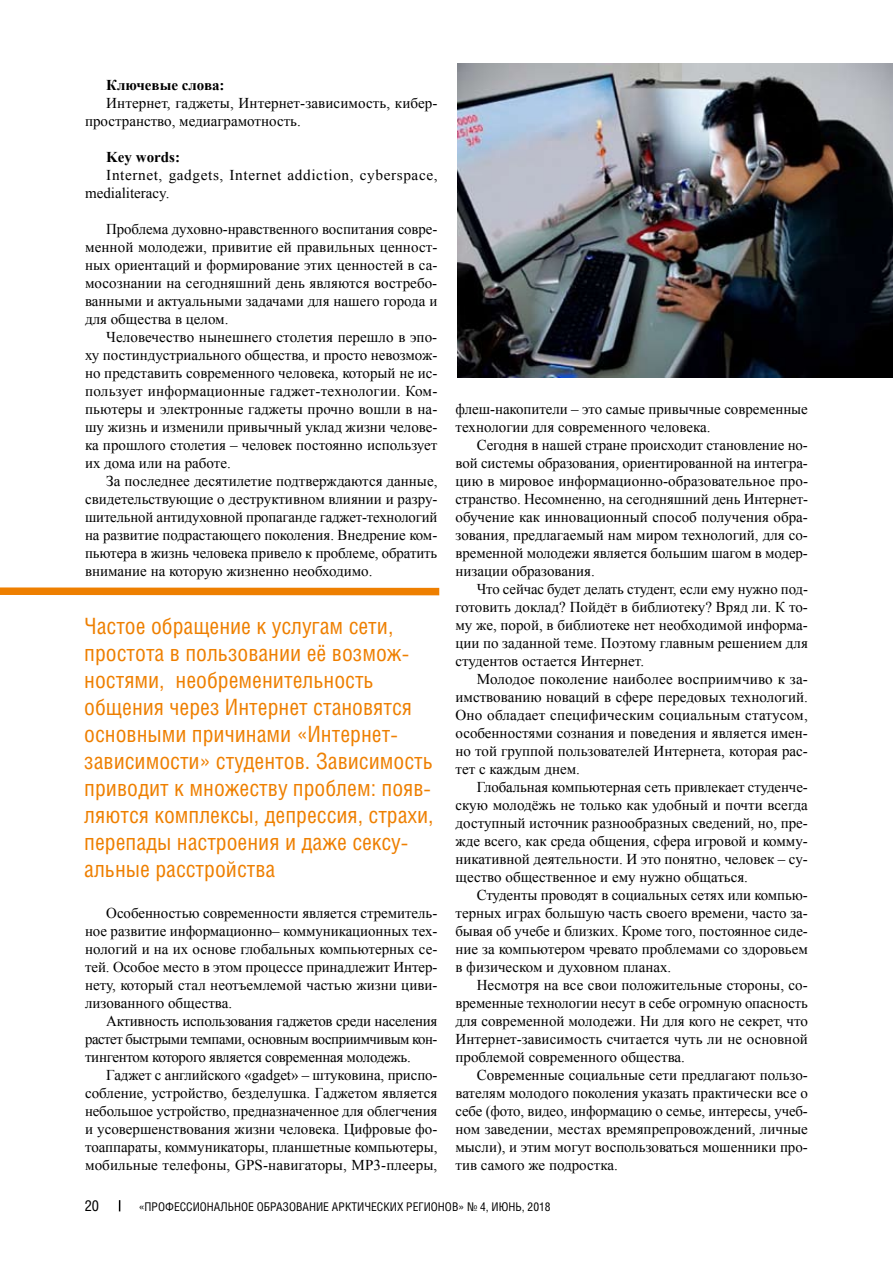
<style>
.page{position:relative;width:893px;height:1263px;background:#fff}
.page>*{position:absolute;margin:0;border:0;box-sizing:border-box;transform-origin:0 0}
.t1{font:22.5px/27px "Helios Cond C";color:#ee7f00}
.t2{font:15px/18px "Times New Roman";color:#000;text-align:justify}
.t3{font:15px/18px "Times New Roman";letter-spacing:.04em;color:#000}
.t4{font:700 15px "Times New Roman";color:#000}
.t5{font:15px "Helios Cond C";color:#000}
.t6{font:12px "Helios Cond C";color:#000}
</style>
<div class="page">
<div style="left:0;top:587px;width:439px;height:8px;background:#ee7f00"></div>
<img style="left:457px;top:64px;width:436px;height:313px">
<p class="t4" style="left:106px;top:75px;width:120px">Ключевые слова:</p>
<p class="t2" style="left:85px;top:94px;width:354px;text-indent:21px">Интернет, гаджеты, Интернет-зависимость, кибер&shy;пространство, медиаграмотность.</p>
<p class="t4" style="left:106px;top:147px;width:75px">Key words:</p>
<p class="t3" style="left:85px;top:166px;width:354px;text-indent:21px">Internet, gadgets, Internet addiction, cyberspace, medialiteracy.</p>
<p class="t2" style="left:85px;top:220px;width:354px;text-indent:21px">Проблема духовно-нравственного воспитания совре&shy;менной молодежи, привитие ей правильных ценност&shy;ных ориентаций и формирование этих ценностей в са&shy;мосознании на сегодняшний день являются востребо&shy;ванными и актуальными задачами для нашего города и для общества в целом.</p>
<p class="t2" style="left:85px;top:328px;width:354px;text-indent:21px">Человечество нынешнего столетия перешло в эпо&shy;ху постиндустриального общества, и просто невозмож&shy;но представить современного человека, который не ис&shy;пользует информационные гаджет-технологии. Ком&shy;пьютеры и электронные гаджеты прочно вошли в на&shy;шу жизнь и изменили привычный уклад жизни челове&shy;ка прошлого столетия – человек постоянно использует их дома или на работе.</p>
<p class="t2" style="left:85px;top:472px;width:354px;text-indent:21px">За последнее десятилетие подтверждаются данные, свидетельствующие о деструктивном влиянии и разру&shy;шительной антидуховной пропаганде гаджет-технологий на развитие подрастающего поколения. Внедрение ком&shy;пьютера в жизнь человека привело к проблеме, обратить внимание на которую жизненно необходимо.</p>
<p class="t1" style="left:84px;top:612px;width:351px">Частое обращение к услугам сети, простота в пользовании её возмож&shy;ностями, необременительность общения через Интернет становятся основными причинами «Интернет&shy;зависимости» студентов. Зависимость приводит к множеству проблем: появ&shy;ляются комплексы, депрессия, страхи, перепады настроения и даже сексу&shy;альные расстройства</p>
<p class="t2" style="left:85px;top:904px;width:354px;text-indent:21px">Особенностью современности является стремитель&shy;ное развитие информационно– коммуникационных тех&shy;нологий и на их основе глобальных компьютерных се&shy;тей. Особое место в этом процессе принадлежит Интер&shy;нету, который стал неотъемлемой частью жизни циви&shy;лизованного общества.</p>
<p class="t2" style="left:85px;top:1012px;width:354px;text-indent:21px">Активность использования гаджетов среди населения растет быстрыми темпами, основным восприимчивым кон&shy;тингентом которого является современная молодежь.</p>
<p class="t2" style="left:85px;top:1066px;width:354px;text-indent:21px">Гаджет с английского «gadget» – штуковина, приспо&shy;собление, устройство, безделушка. Гаджетом является небольшое устройство, предназначенное для облегчения и усовершенствования жизни человека. Цифровые фо&shy;тоаппараты, коммуникаторы, планшетные компьютеры, мобильные телефоны, GPS-навигаторы, MP3-плееры,</p>
<p class="t2" style="left:455px;top:400px;width:354px">флеш-накопители – это самые привычные современные технологии для современного человека.</p>
<p class="t2" style="left:455px;top:436px;width:354px;text-indent:21px">Сегодня в нашей стране происходит становление но&shy;вой системы образования, ориентированной на интегра&shy;цию в мировое информационно-образовательное про&shy;странство. Несомненно, на сегодняшний день Интернет&shy;обучение как инновационный способ получения обра&shy;зования, предлагаемый нам миром технологий, для со&shy;временной молодежи является большим шагом в модер&shy;низации образования.</p>
<p class="t2" style="left:455px;top:580px;width:354px;text-indent:21px">Что сейчас будет делать студент, если ему нужно под&shy;готовить доклад? Пойдёт в библиотеку? Вряд ли. К то&shy;му же, порой, в библиотеке нет необходимой информа&shy;ции по заданной теме. Поэтому главным решением для студентов остается Интернет.</p>
<p class="t2" style="left:455px;top:670px;width:354px;text-indent:21px">Молодое поколение наиболее восприимчиво к за&shy;имствованию новаций в сфере передовых технологий.<br>Оно обладает специфическим социальным статусом, особенностями сознания и поведения и является имен&shy;но той группой пользователей Интернета, которая рас&shy;тет с каждым днем.</p>
<p class="t2" style="left:455px;top:778px;width:354px;text-indent:21px">Глобальная компьютерная сеть привлекает студенче&shy;скую молодёжь не только как удобный и почти всегда доступный источник разнообразных сведений, но, пре&shy;жде всего, как среда общения, сфера игровой и комму&shy;никативной деятельности. И это понятно, человек – су&shy;щество общественное и ему нужно общаться.</p>
<p class="t2" style="left:455px;top:886px;width:354px;text-indent:21px">Студенты проводят в социальных сетях или компью&shy;терных играх большую часть своего времени, часто за&shy;бывая об учебе и близких. Кроме того, постоянное сиде&shy;ние за компьютером чревато проблемами со здоровьем в физическом и духовном планах.</p>
<p class="t2" style="left:455px;top:976px;width:354px;text-indent:21px">Несмотря на все свои положительные стороны, со&shy;временные технологии несут в себе огромную опасность для современной молодежи. Ни для кого не секрет, что Интернет-зависимость считается чуть ли не основной проблемой современного общества.</p>
<p class="t2" style="left:455px;top:1066px;width:354px;text-indent:21px">Современные социальные сети предлагают пользо&shy;вателям молодого поколения указать практически все о себе (фото, видео, информацию о семье, интересы, учеб&shy;ном заведении, местах времяпрепровождений, личные мысли), и этим могут воспользоваться мошенники про&shy;тив самого же подростка.</p>
<p class="t5" style="left:85px;top:1197px;width:16px">20</p>
<p class="t6" style="left:139px;top:1199px;width:413px">«ПРОФЕССИОНАЛЬНОЕ ОБРАЗОВАНИЕ АРКТИЧЕСКИХ РЕГИОНОВ» № 4, ИЮНЬ, 2018</p>
</div>
